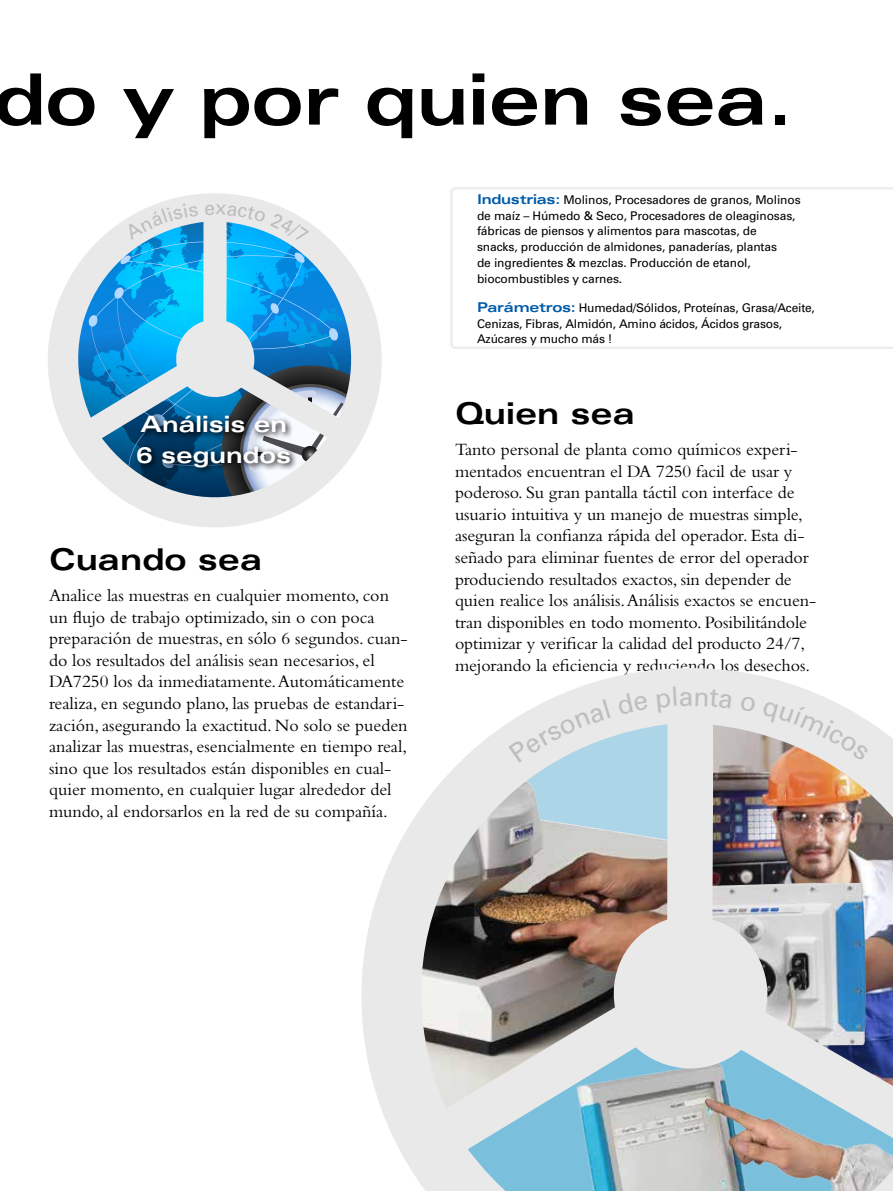
<style>
.page{position:relative;width:893px;height:1191px;background:#fff}
.page>*{position:absolute;margin:0;border:0;box-sizing:border-box;transform-origin:0 0}
.t1{font:700 expanded 70.8px "Univers";letter-spacing:-.01em;color:#000}
.t2{font:700 expanded 30px "Univers";color:#000}
.t3{font:700 expanded 22.5px/30.3px "Univers";color:#fff}
.t4{font:18px/21.6px "Bembo";letter-spacing:-.005em;color:#000}
.t5{font:12px/15.8px "Univers";letter-spacing:-.01em;color:#000}
.s1{font-weight:700;font-stretch:expanded;font-size:13.5px;color:#005baa}
</style>
<div class="page">
<svg style="left:450px;top:187px;width:443px;height:162px"></svg>
<svg style="left:48px;top:193px;width:334px;height:334px"></svg>
<img style="left:361px;top:668px;width:532px;height:523px">
<svg style="left:88px;top:203px;width:286px;height:315px;background:#7fb5d3"></svg>
<svg style="left:509px;top:693px;width:139px;height:69px;background:#dee6eb"></svg>
<div style="left:657px;top:687px;width:75px;height:26px;background:#e9e9ea"></div>
<svg style="left:740px;top:696px;width:129px;height:65px;background:#e2dddb"></svg>
<h1 class="t1" style="left:-7px;top:59px;width:801px">do y por quien sea.</h1>
<p class="t3" style="left:136px;top:409px;width:156px">Análisis en<br>6 segundos</p>
<h2 class="t2" style="left:49px;top:542px;width:215px">Cuando sea</h2>
<p class="t4" style="left:49px;top:584px;width:360px">Analice las muestras en cualquier momento, con un flujo de trabajo optimizado, sin o con poca preparación de muestras, en sólo 6 segundos. cuan&shy;do los resultados del análisis sean necesarios, el DA7250 los da inmediatamente. Automáticamente realiza, en segundo plano, las pruebas de estandari&shy;zación, asegurando la exactitud. No solo se pueden analizar las muestras, esencialmente en tiempo real, sino que los resultados están disponibles en cual&shy;quier momento, en cualquier lugar alrededor del mundo, al endorsarlos en la red de su compañía.</p>
<p class="t5" style="left:477px;top:192px;width:325px"><span class="s1">Industrias:</span> Molinos, Procesadores de granos, Molinos de maíz – Húmedo &amp; Seco, Procesadores de oleaginosas, fábricas de piensos y alimentos para mascotas, de<br>snacks, producción de almidones, panaderías, plantas<br>de ingredientes &amp; mezclas. Producción de etanol, biocombustibles y carnes.</p>
<p class="t5" style="left:477px;top:300px;width:339px"><span class="s1">Parámetros:</span> Humedad/Sólidos, Proteínas, Grasa/Aceite,<br>Cenizas, Fibras, Almidón, Amino ácidos, Ácidos grasos,<br>Azúcares y mucho más !</p>
<h2 class="t2" style="left:455px;top:396px;width:181px">Quien sea</h2>
<p class="t4" style="left:455px;top:438px;width:363px">Tanto personal de planta como químicos experi&shy;mentados encuentran el DA 7250 facil de usar y poderoso. Su gran pantalla táctil con interface de usuario intuitiva y un manejo de muestras simple, aseguran la confianza rápida del operador. Esta di&shy;señado para eliminar fuentes de error del operador produciendo resultados exactos, sin depender de quien realice los análisis. Análisis exactos se encuen&shy;tran disponibles en todo momento. Posibilitándole optimizar y verificar la calidad del producto 24/7, mejorando la eficiencia y reduciendo los desechos.</p>
</div>
